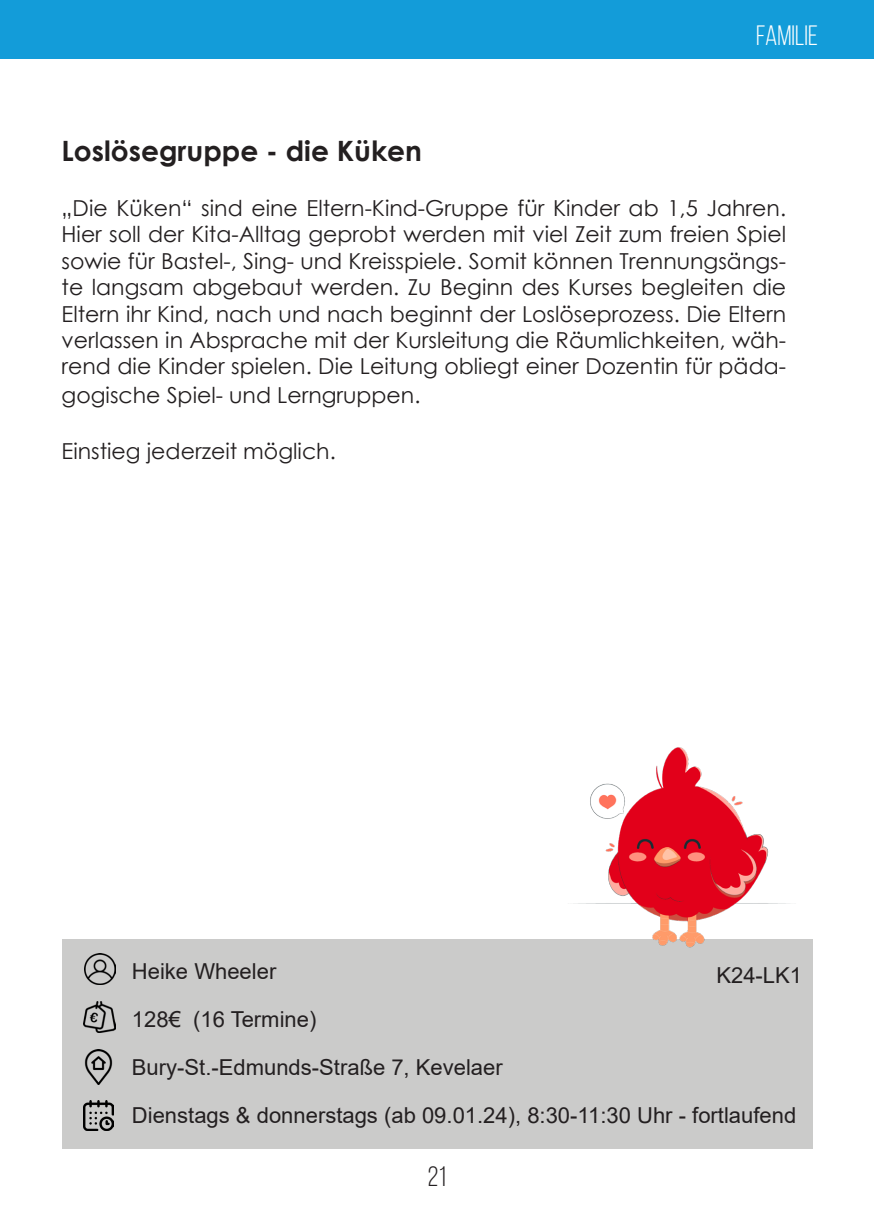
<style>
.page{position:relative;width:874px;height:1225px;background:#fff}
.page>*{position:absolute;margin:0;border:0;box-sizing:border-box;transform-origin:0 0}
.t1{font:700 28px "Century Gothic";color:#231f20}
.t2{font:28px "Bebas Neue";color:#fff}
.t3{font:28px "Bebas Neue";color:#231f20}
.t4{font:22px/26.4px "Century Gothic";color:#231f20;text-align:justify}
.t5{font:22px/48px "Arial";color:#231f20}
</style>
<div class="page">
<div style="left:61px;top:938px;width:751px;height:210px;background:#cbcbca"></div>
<img style="left:84px;top:1001px;width:31px;height:31px">
<img style="left:84px;top:953px;width:31px;height:32px">
<img style="left:84px;top:1049px;width:29px;height:35px">
<img style="left:84px;top:1100px;width:29px;height:30px">
<div style="left:0;top:0;width:873px;height:59px;background:#139cd9"></div>
<img style="left:556px;top:747px;width:250px;height:201px">
<p class="t2" style="left:755px;top:20px;width:63px">FAMILIE</p>
<p class="t1" style="left:61px;top:129px;width:362px">Loslösegruppe - die Küken</p>
<p class="t4" style="left:61px;top:194px;width:725px">„Die Küken“ sind eine Eltern-Kind-Gruppe für Kinder ab 1,5 Jahren.<br>Hier soll der Kita-Alltag geprobt werden mit viel Zeit zum freien Spiel sowie für Bastel-, Sing- und Kreisspiele. Somit können Trennungsängs&shy;te langsam abgebaut werden. Zu Beginn des Kurses begleiten die Eltern ihr Kind, nach und nach beginnt der Loslöseprozess. Die Eltern verlassen in Absprache mit der Kursleitung die Räumlichkeiten, wäh&shy;rend die Kinder spielen. Die Leitung obliegt einer Dozentin für päda-</p>
<p class="t4" style="left:61px;top:382px;width:360px">gogische Spiel- und Lerngruppen.</p>
<p class="t4" style="left:61px;top:437px;width:275px">Einstieg jederzeit möglich.</p>
<p class="t5" style="left:132px;top:947px;width:665px">Heike Wheeler<br>128€ (16 Termine)<br>Bury-St.-Edmunds-Straße 7, Kevelaer<br>Dienstags &amp; donnerstags (ab 09.01.24), 8:30-11:30 Uhr - fortlaufend</p>
<p class="t5" style="left:716px;top:950px;width:87px">K24-LK1</p>
<p class="t3" style="left:427px;top:1161px;width:20px">21</p>
</div>
